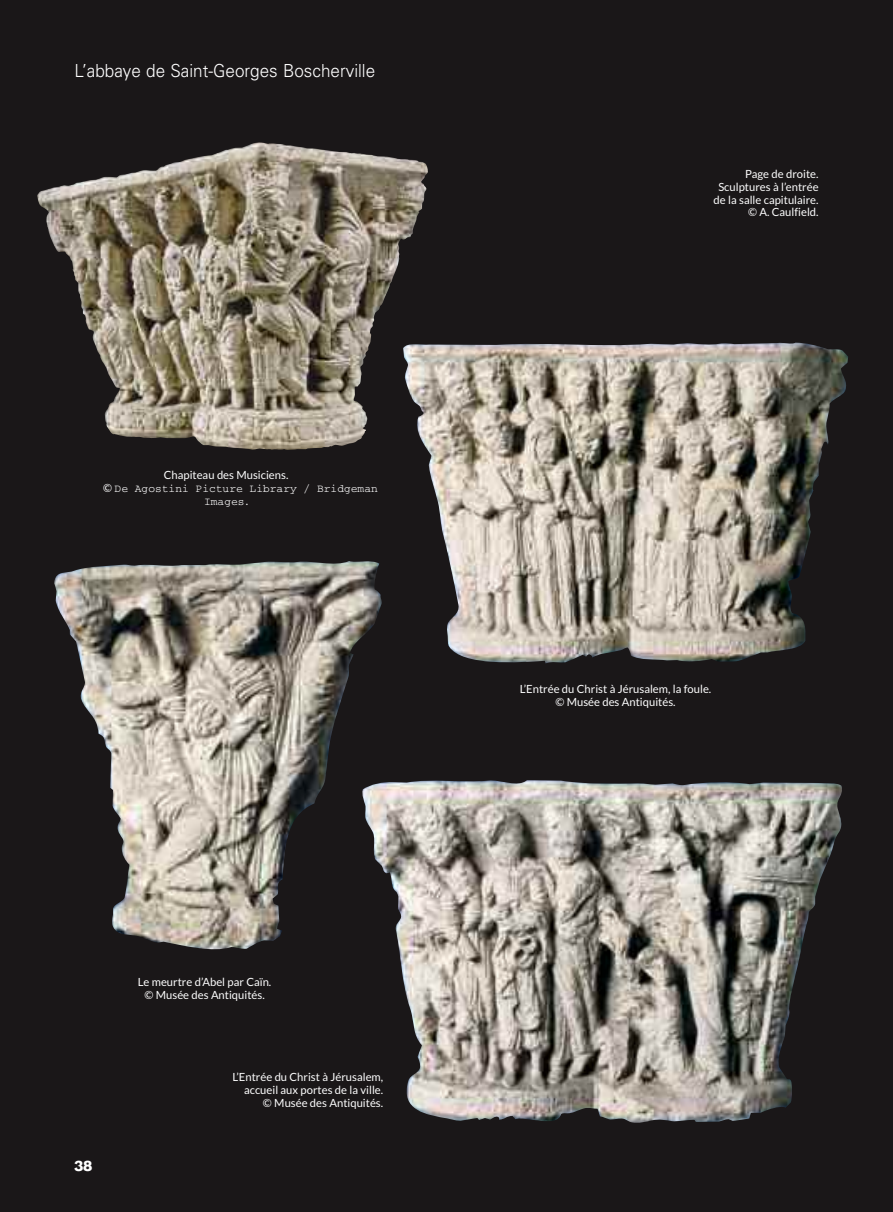
<style>
.page{position:relative;width:893px;height:1212px;background:#1a1718}
.page>*{position:absolute;margin:0;border:0;box-sizing:border-box;transform-origin:0 0}
.t1{font:300 18px "Univers";color:#fff;scale:.95 1}
.t2{font:15px "Eagle";color:#fff}
.t3{font:11.25px/12.8px "Lato";color:#fff;text-align:center}
.t4{font:11.25px/12.8px "Courier";color:#fff}
.s1{font-family:"Lato"}
</style>
<div class="page">
<img style="left:37px;top:142px;width:391px;height:308px">
<img style="left:54px;top:561px;width:328px;height:389px">
<img style="left:403px;top:342px;width:445px;height:322px">
<img style="left:361px;top:778px;width:481px;height:345px">
<h1 class="t1" style="left:74px;top:64px;width:318px">L’abbaye de Saint-Georges Boscherville</h1>
<p class="t3" style="left:164px;top:469px;width:126px">Chapiteau des Musiciens.</p>
<p class="t4" style="left:204px;top:483px;width:175px;text-indent:-101px"><span class="s1">©</span> De Agostini Picture Library / Bridgeman<br>Images<span class="s1">.</span></p>
<p class="t3" style="left:138px;top:976px;width:135px">Le meurtre d’Abel par Caïn. © Musée des Antiquités.</p>
<h2 class="t2" style="left:74px;top:1157px;width:19px">38</h2>
<p class="t3" style="left:232px;top:1071px;width:152px;text-align:right">L’Entrée du Christ à Jérusalem, accueil aux portes de la ville. © Musée des Antiquités.</p>
<p class="t3" style="left:714px;top:168px;width:106px;text-align:right">Page de droite.<br>Sculptures à l’entrée de la salle capitulaire. © A. Caulfield.</p>
<p class="t3" style="left:520px;top:683px;width:193px">L’Entrée du Christ à Jérusalem, la foule. © Musée des Antiquités.</p>
</div>
